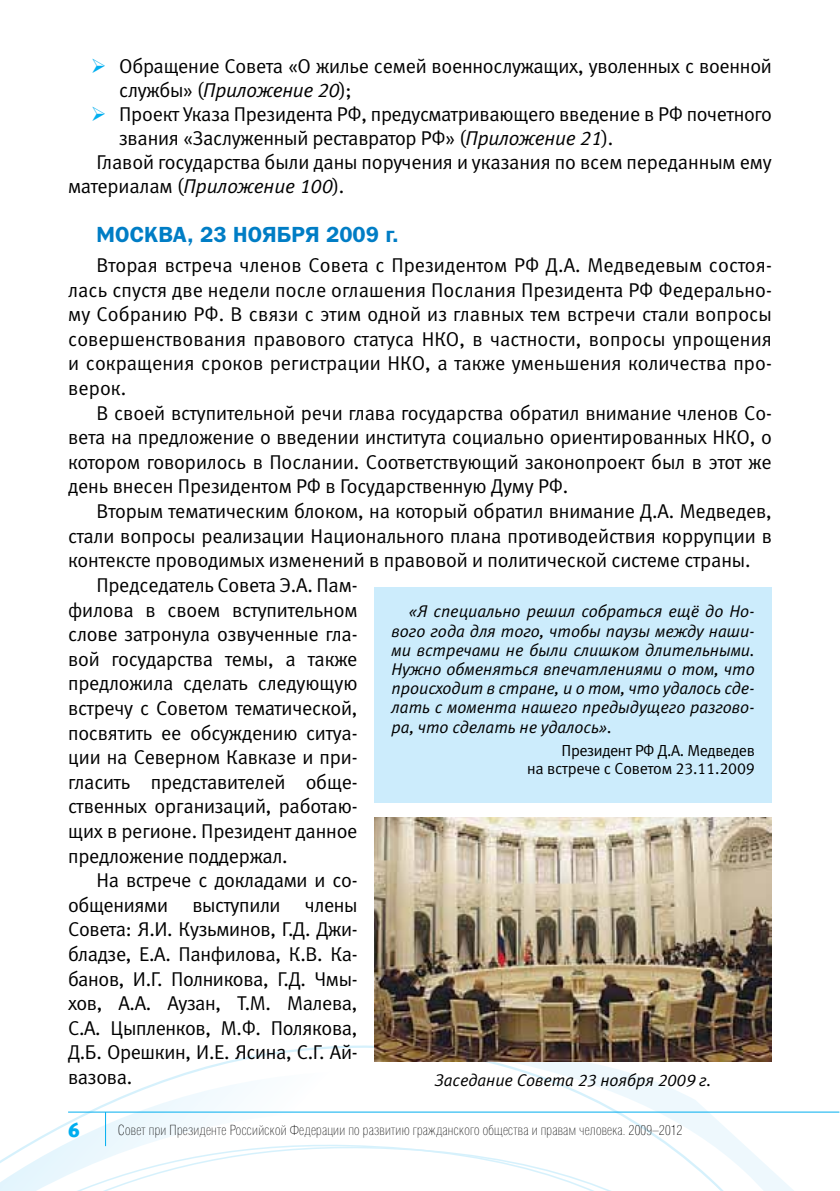
<style>
.page{position:relative;width:840px;height:1191px;background:#fff}
.page>*{position:absolute;margin:0;border:0;box-sizing:border-box;transform-origin:0 0}
.t1{font:700 22px "Bloknot";color:#007dc5}
.t2{font:20px/24.6px "Meta Normal LFC";letter-spacing:-.01em;color:#000;text-align:justify}
.t3{font:20px "Meta Black C";color:#00aeef}
.t4{font:italic 17px/19.2px "Meta Normal LFC";letter-spacing:-.005em;color:#000;text-align:justify}
.t5{font:16px/18px "Meta Normal LFC";letter-spacing:-.02em;color:#000;text-align:right}
.t6{font:100 condensed 14px "Helios Cond";letter-spacing:.02em;color:#000}
.s1{color:#00aeef}
.s2{font-style:italic}
</style>
<div class="page">
<svg style="left:0;top:1056px;width:826px;height:135px"></svg>
<hr style="left:68px;top:1111px;width:770px;height:1px;background:#00aeef">
<hr style="left:105px;top:1112px;width:1px;height:34px;background:#00aeef">
<img style="left:374px;top:817px;width:397px;height:244px">
<div style="left:374px;top:587px;width:397px;height:215px;background:#ccecfc"></div>
<p class="t2" style="left:119px;top:54px;width:653px;line-height:24px;text-indent:-28px"><span class="s1">➢</span> Обращение Совета «О жилье семей военнослужащих, уволенных с военной службы» (<span class="s2">Приложение 20</span>);</p>
<p class="t2" style="left:91px;top:101px;width:682px"><span class="s1">➢</span> Проект Указа Президента РФ, предусматривающего введение в РФ почетного</p>
<p class="t2" style="left:119px;top:125px;width:495px">звания «Заслуженный реставратор РФ» (<span class="s2">Приложение 21</span>).</p>
<p class="t2" style="left:96px;top:149px;width:676px">Главой государства были даны поручения и указания по всем переданным ему</p>
<p class="t2" style="left:68px;top:173px;width:278px">материалам (<span class="s2">Приложение 100</span>).</p>
<p class="t1" style="left:96px;top:221px;width:303px">Москва, 23 ноября 2009 г.</p>
<p class="t2" style="left:68px;top:253px;width:705px;text-indent:28px">Вторая встреча членов Совета с Президентом РФ Д.А. Медведевым состоя&shy;лась спустя две недели после оглашения Послания Президента РФ Федерально&shy;му Собранию РФ. В связи с этим одной из главных тем встречи стали вопросы совершенствования правового статуса НКО, в частности, вопросы упрощения и сокращения сроков регистрации НКО, а также уменьшения количества про&shy;верок.</p>
<p class="t2" style="left:68px;top:400px;width:705px;text-indent:28px">В своей вступительной речи глава государства обратил внимание членов Со&shy;вета на предложение о введении института социально ориентированных НКО, о котором говорилось в Послании. Соответствующий законопроект был в этот же день внесен Президентом РФ в Государственную Думу РФ.</p>
<p class="t2" style="left:96px;top:499px;width:676px">Вторым тематическим блоком, на который обратил внимание Д.А. Медведев,</p>
<p class="t2" style="left:68px;top:523px;width:704px">стали вопросы реализации Национального плана противодействия коррупции в</p>
<p class="t2" style="left:68px;top:548px;width:683px">контексте проводимых изменений в правовой и политической системе страны.</p>
<p class="t2" style="left:96px;top:572px;width:262px">Председатель Совета Э.А. Пам-</p>
<p class="t2" style="left:68px;top:597px;width:291px">филова в своем вступительном</p>
<p class="t2" style="left:68px;top:622px;width:291px">слове затронула озвученные гла-</p>
<p class="t2" style="left:68px;top:646px;width:291px">вой государства темы, а также</p>
<p class="t2" style="left:68px;top:671px;width:291px">предложила сделать следующую</p>
<p class="t2" style="left:68px;top:695px;width:291px">встречу с Советом тематической,</p>
<p class="t2" style="left:68px;top:720px;width:291px">посвятить ее обсуждению ситуа-</p>
<p class="t2" style="left:68px;top:745px;width:291px">ции на Северном Кавказе и при-</p>
<p class="t2" style="left:68px;top:769px;width:291px">гласить представителей обще-</p>
<p class="t2" style="left:68px;top:794px;width:291px">ственных организаций, работаю-</p>
<p class="t2" style="left:68px;top:818px;width:291px">щих в регионе. Президент данное</p>
<p class="t2" style="left:68px;top:843px;width:221px">предложение поддержал.</p>
<p class="t2" style="left:96px;top:868px;width:262px">На встрече с докладами и со-</p>
<p class="t2" style="left:68px;top:892px;width:291px">общениями выступили члены</p>
<p class="t2" style="left:68px;top:917px;width:291px">Совета: Я.И. Кузьминов, Г.Д. Джи-</p>
<p class="t2" style="left:68px;top:941px;width:291px">бладзе, Е.А. Панфилова, К.В. Ка-</p>
<p class="t2" style="left:68px;top:966px;width:291px">банов, И.Г. Полникова, Г.Д. Чмы-</p>
<p class="t2" style="left:68px;top:991px;width:291px">хов, А.А. Аузан, Т.М. Малева,</p>
<p class="t2" style="left:68px;top:1015px;width:291px">С.А. Цыпленков, М.Ф. Полякова,</p>
<p class="t2" style="left:68px;top:1040px;width:291px">Д.Б. Орешкин, И.Е. Ясина, С.Г. Ай-</p>
<p class="t2" style="left:68px;top:1064px;width:66px">вазова.</p>
<p class="t4" style="left:434px;top:1070px;width:278px">Заседание Совета 23 ноября 2009 г.</p>
<p class="t4" style="left:391px;top:602px;width:364px;text-indent:17px">«Я специально решил собраться ещё до Но&shy;вого года для того, чтобы паузы между наши&shy;ми встречами не были слишком длительными.<br>Нужно обменяться впечатлениями о том, что происходит в стране, и о том, что удалось сде&shy;лать с момента нашего предыдущего разгово&shy;ра, что сделать не удалось».</p>
<p class="t5" style="left:527px;top:742px;width:229px">Президент РФ Д.А. Медведев<br>на встрече с Советом 23.11.2009</p>
<p class="t3" style="left:68px;top:1119px;width:13px">6</p>
<p class="t6" style="left:118px;top:1122px;width:566px">Совет при Президенте Российской Федерации по развитию гражданского общества и правам человека. 2009–2012</p>
</div>
